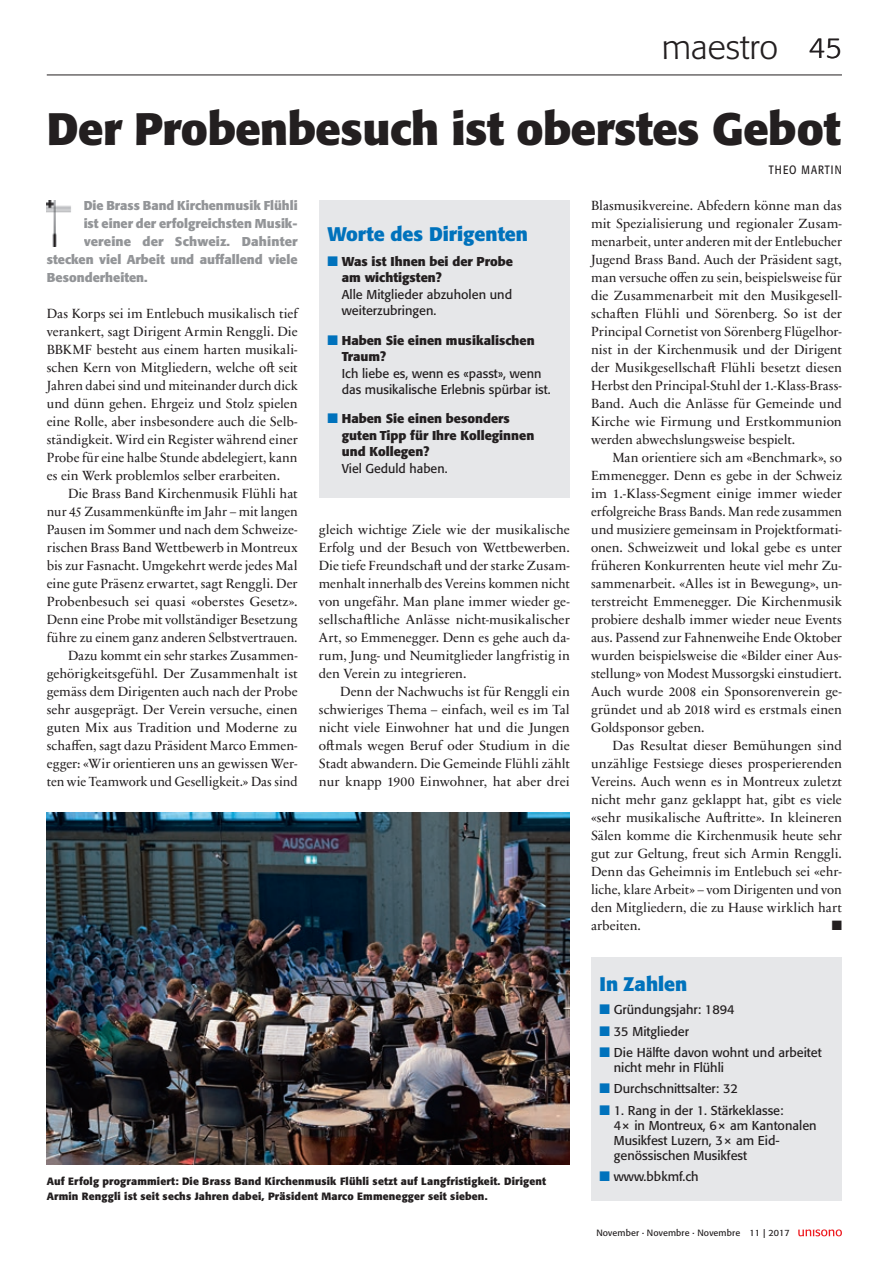
<style>
.page{position:relative;width:893px;height:1263px;background:#fff}
.page>*{position:absolute;margin:0;border:0;box-sizing:border-box;transform-origin:0 0}
.t1{font:700 45px "Formata Pro";letter-spacing:-.01em;color:#231f20}
.t2{font:300 34.5px "Formata Pro";color:#231f20}
.t3{font:700 19.5px "Formata Pro";color:#0072bc}
.t4{font:13.5px/18px "Sabon Next LT Pro";color:#231f20;text-align:justify}
.t5{font:13.5px "Zapf Dingbats";color:#231f20}
.t6{font:12.75px/15px "Formata Pro";color:#231f20}
.t7{font:700 12.75px "Formata Pro";color:#939598}
.t8{font:700 12.75px/16.5px "Formata Pro";color:#231f20}
.t9{font:12px "Formata Pro";letter-spacing:.11em;color:#231f20;scale:.82 1}
.t10{font:700 10.5px/15px "Formata Pro";letter-spacing:.015em;color:#231f20}
.t11{font:9px "Formata Pro";letter-spacing:.015em;color:#231f20}
.s1{font-size:28.5px}
.s2{color:#0072bc}
</style>
<div class="page">
<hr style="left:47px;top:75px;width:795px;height:1px;background:#231f20">
<svg style="left:798px;top:1229px;width:44px;height:7px"></svg>
<img style="left:47px;top:201px;width:24px;height:45px">
<div style="left:319px;top:201px;width:251px;height:297px;background:#e6e7e9"></div>
<img style="left:47px;top:812px;width:523px;height:352px">
<div style="left:591px;top:957px;width:251px;height:243px;background:#e6e7e9"></div>
<h2 class="t2" style="left:662px;top:26px;width:182px">maestro <span class="s1">45</span></h2>
<h1 class="t1" style="left:47px;top:100px;width:795px">Der Probenbesuch ist oberstes Gebot</h1>
<p class="t9" style="left:769px;top:162px;width:91px">THEO MARTIN</p>
<p class="t7" style="left:84px;top:197px;width:215px">Die Brass Band Kirchenmusik Flühli</p>
<p class="t7" style="left:84px;top:215px;width:215px">ist einer der erfolgreichsten Musik-</p>
<p class="t7" style="left:84px;top:233px;width:215px">vereine der Schweiz. Dahinter</p>
<p class="t7" style="left:47px;top:251px;width:252px">stecken viel Arbeit und auffallend viele</p>
<p class="t7" style="left:47px;top:269px;width:102px">Besonderheiten.</p>
<p class="t4" style="left:47px;top:304px;width:252px">Das Korps sei im Entlebuch musikalisch tief verankert, sagt Dirigent Armin Renggli. Die BBKMF besteht aus einem harten musikali&shy;schen Kern von Mitgliedern, welche oft seit Jahren dabei sind und miteinander durch dick und dünn gehen. Ehrgeiz und Stolz spielen eine Rolle, aber insbesondere auch die Selb&shy;ständigkeit. Wird ein Register während einer Probe für eine halbe Stunde abdelegiert, kann es ein Werk problemlos selber erarbeiten.</p>
<p class="t4" style="left:47px;top:484px;width:252px;text-align:right">Die Brass Band Kirchenmusik Flühli hat nur 45 Zusammenkünfte im Jahr – mit langen Pausen im Sommer und nach dem Schweize&shy;rischen Brass Band Wettbewerb in Montreux bis zur Fasnacht. Umgekehrt werde jedes Mal eine gute Präsenz erwartet, sagt Renggli. Der Probenbesuch sei quasi «oberstes Gesetz».<br>Denn eine Probe mit vollständiger Besetzung führe zu einem ganz anderen Selbstvertrauen.<br>Dazu kommt ein sehr starkes Zusammen&shy;gehörigkeitsgefühl. Der Zusammenhalt ist gemäss dem Dirigenten auch nach der Probe sehr ausgeprägt. Der Verein versuche, einen guten Mix aus Tradition und Moderne zu schaffen, sagt dazu Präsident Marco Emmen&shy;egger: «Wir orientieren uns an gewissen Wer&shy;ten wie Teamwork und Geselligkeit.» Das sind</p>
<p class="t4" style="left:591px;top:196px;width:252px">Blasmusikvereine. Abfedern könne man das mit Spezialisierung und regionaler Zusam&shy;menarbeit, unter anderen mit der Entlebucher Jugend Brass Band. Auch der Präsident sagt, man versuche offen zu sein, beispielsweise für die Zusammenarbeit mit den Musikgesell&shy;schaften Flühli und Sörenberg. So ist der Principal Cornetist von Sörenberg Flügelhor&shy;nist in der Kirchenmusik und der Dirigent der Musikgesellschaft Flühli besetzt diesen Herbst den Principal-Stuhl der 1.-Klass-Brass-Band. Auch die Anlässe für Gemeinde und Kirche wie Firmung und Erstkommunion werden abwechslungsweise bespielt.</p>
<p class="t4" style="left:591px;top:448px;width:252px;text-indent:21px">Man orientiere sich am «Benchmark», so Emmenegger. Denn es gebe in der Schweiz im 1.-Klass-Segment einige immer wieder erfolgreiche Brass Bands. Man rede zusammen und musiziere gemeinsam in Projektformati&shy;onen. Schweizweit und lokal gebe es unter früheren Konkurrenten heute viel mehr Zu&shy;sammenarbeit. «Alles ist in Bewegung», un&shy;terstreicht Emmenegger. Die Kirchenmusik probiere deshalb immer wieder neue Events aus. Passend zur Fahnenweihe Ende Oktober wurden beispielsweise die «Bilder einer Aus&shy;stellung» von Modest Mussorgski einstudiert.<br>Auch wurde 2008 ein Sponsorenverein ge&shy;gründet und ab 2018 wird es erstmals einen Goldsponsor geben.</p>
<p class="t4" style="left:591px;top:736px;width:252px;text-indent:21px">Das Resultat dieser Bemühungen sind unzählige Festsiege dieses prosperierenden Vereins. Auch wenn es in Montreux zuletzt nicht mehr ganz geklappt hat, gibt es viele «sehr musikalische Auftritte». In kleineren Sälen komme die Kirchenmusik heute sehr gut zur Geltung, freut sich Armin Renggli.<br>Denn das Geheimnis im Entlebuch sei «ehr&shy;liche, klare Arbeit» – vom Dirigenten und von den Mitgliedern, die zu Hause wirklich hart arbeiten.</p>
<h3 class="t3" style="left:327px;top:221px;width:202px">Worte des Dirigenten</h3>
<p class="t8" style="left:342px;top:253px;width:173px;text-indent:-14px"><span class="s2">■</span> Was ist Ihnen bei der Probe am wichtigsten?</p>
<p class="t6" style="left:342px;top:286px;width:172px;line-height:16.5px">Alle Mitglieder abzuholen und weiterzubringen.</p>
<p class="t8" style="left:342px;top:332px;width:194px;text-indent:-14px"><span class="s2">■</span> Haben Sie einen musikalischen<br>Traum?</p>
<p class="t6" style="left:342px;top:365px;width:210px;line-height:16.5px">Ich liebe es, wenn es «passt», wenn das musikalische Erlebnis spürbar ist.</p>
<p class="t8" style="left:342px;top:411px;width:194px;text-indent:-14px"><span class="s2">■</span> Haben Sie einen besonders guten Tipp für Ihre Kolleginnen und Kollegen?</p>
<p class="t6" style="left:342px;top:461px;width:107px">Viel Geduld haben.</p>
<p class="t4" style="left:319px;top:520px;width:252px">gleich wichtige Ziele wie der musikalische Erfolg und der Besuch von Wettbewerben.<br>Die tiefe Freundschaft und der starke Zusam&shy;menhalt innerhalb des Vereins kommen nicht von ungefähr. Man plane immer wieder ge&shy;sellschaftliche Anlässe nicht-musikalischer Art, so Emmenegger. Denn es gehe auch da&shy;rum, Jung- und Neumitglieder langfristig in den Verein zu integrieren.</p>
<p class="t4" style="left:319px;top:682px;width:252px;text-indent:21px">Denn der Nachwuchs ist für Renggli ein schwieriges Thema – einfach, weil es im Tal nicht viele Einwohner hat und die Jungen oftmals wegen Beruf oder Studium in die Stadt abwandern. Die Gemeinde Flühli zählt nur knapp 1900 Einwohner, hat aber drei</p>
<p class="t5" style="left:832px;top:919px;width:12px">■</p>
<p class="t10" style="left:47px;top:1174px;width:501px">Auf Erfolg programmiert: Die Brass Band Kirchenmusik Flühli setzt auf Langfristigkeit. Dirigent<br>Armin Renggli ist seit sechs Jahren dabei, Präsident Marco Emmenegger seit sieben.</p>
<h3 class="t3" style="left:600px;top:971px;width:89px">In Zahlen</h3>
<p class="t6" style="left:600px;top:1002px;width:137px"><span class="s2">■</span> Gründungsjahr: 1894</p>
<p class="t6" style="left:600px;top:1023px;width:91px"><span class="s2">■</span> 35 Mitglieder</p>
<p class="t6" style="left:614px;top:1045px;width:210px;text-indent:-14px"><span class="s2">■</span> Die Hälfte davon wohnt und arbeitet nicht mehr in Flühli</p>
<p class="t6" style="left:600px;top:1081px;width:140px"><span class="s2">■</span> Durchschnittsalter: 32</p>
<p class="t6" style="left:614px;top:1103px;width:204px;text-indent:-14px"><span class="s2">■</span> 1. Rang in der 1. Stärkeklasse:<br>4× in Montreux, 6× am Kantonalen<br>Musikfest Luzern, 3× am Eid&shy;genössischen Musikfest</p>
<p class="t6" style="left:600px;top:1169px;width:101px"><span class="s2">■</span> www.bbkmf.ch</p>
<p class="t11" style="left:596px;top:1227px;width:195px">November · Novembre · Novembre 11 | 2017</p>
</div>
